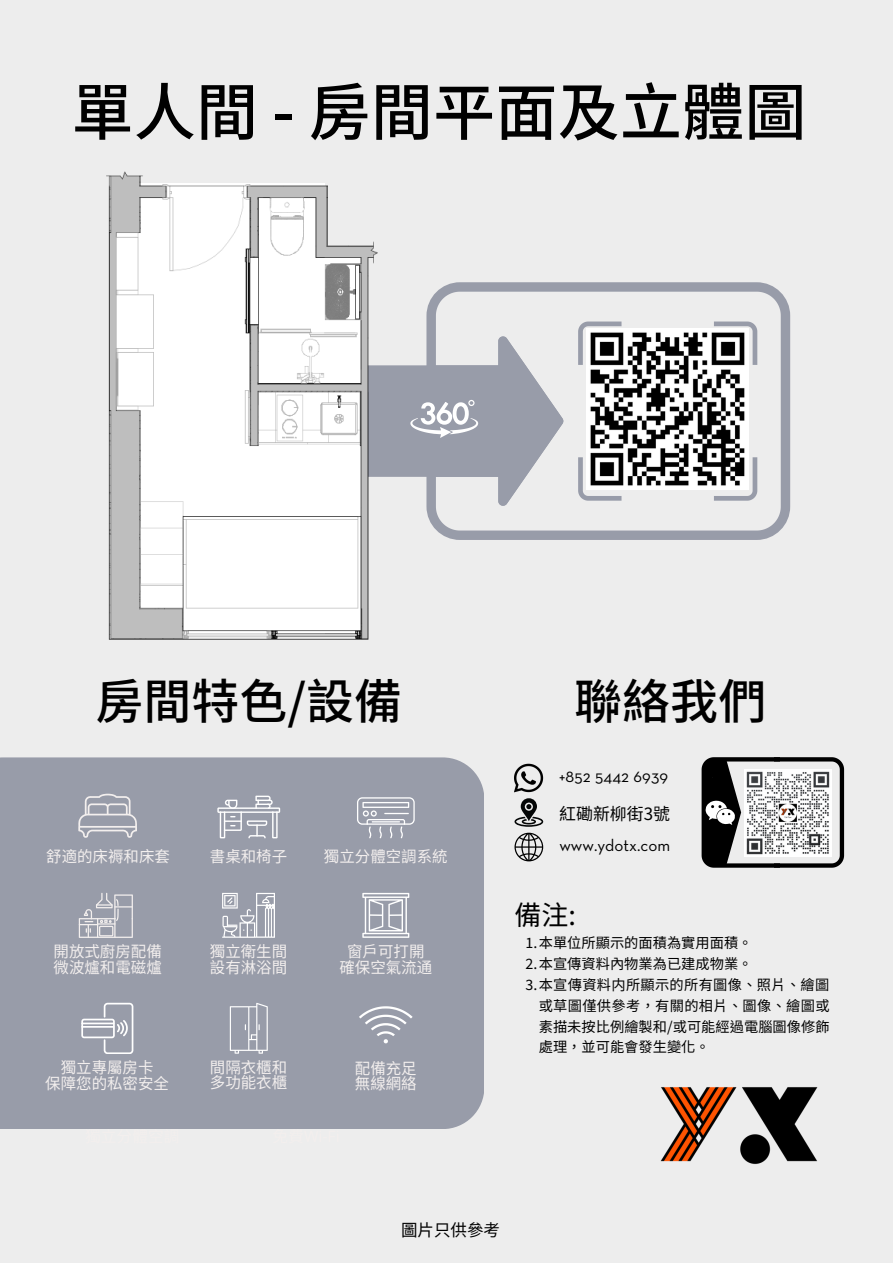
<style>
.page{position:relative;width:893px;height:1263px;background:#ededed}
.page>*{position:absolute;margin:0;border:0;box-sizing:border-box;transform-origin:0 0}
.t1{font:500 62.25px "Noto Sans TC";color:#000}
.t2{font:500 48px "Noto Sans TC";color:#000}
.t3{font:27px "Noto Sans TC";color:#000}
.t4{font:16.88px "Neutraface Text";letter-spacing:.005em;color:#000}
.t5{font:16.88px "Noto Sans TC";color:#000}
.t6{font:16.5px "Noto Sans CJ Ksc";color:#000}
.t7{font:15.45px/15.5px "Noto Sans CJ Ksc";color:#f3efee}
.t8{font:14.25px "Noto Sans TC";color:#000}
.t9{font:14.25px "Noto Sans TC";letter-spacing:.02em;color:#000}
.s1{font-family:"Noto Sans CJ Ksc"}
</style>
<div class="page">
<svg style="left:426px;top:282px;width:364px;height:258px"></svg>
<svg style="left:378px;top:336px;width:185px;height:170px"></svg>
<img style="left:107px;top:171px;width:271px;height:469px">
<img style="left:660px;top:1087px;width:158px;height:77px">
<img style="left:586px;top:328px;width:162px;height:162px">
<div style="left:0;top:757px;width:484px;height:372px;background:#989ca9"></div>
<svg style="left:78px;top:794px;width:59px;height:44px"></svg>
<svg style="left:79px;top:893px;width:54px;height:45px;background:#adb0b9"></svg>
<svg style="left:357px;top:797px;width:58px;height:41px;background:#b0b3bd"></svg>
<svg style="left:359px;top:1006px;width:54px;height:37px;background:#aaadb8"></svg>
<svg style="left:230px;top:1003px;width:38px;height:50px;background:#a9acb7"></svg>
<svg style="left:222px;top:893px;width:53px;height:45px;background:#b6b9c2"></svg>
<svg style="left:217px;top:796px;width:63px;height:42px;background:#b1b4be"></svg>
<svg style="left:81px;top:1003px;width:52px;height:51px;background:#a9acb7"></svg>
<hr style="left:81px;top:1022px;width:33px;height:2px;background:#fff">
<hr style="left:81px;top:1026px;width:33px;height:2px;background:#fff">
<svg style="left:362px;top:893px;width:47px;height:45px;background:#babdc5"></svg>
<svg style="left:701px;top:757px;width:143px;height:111px"></svg>
<svg style="left:514px;top:798px;width:29px;height:29px"></svg>
<svg style="left:514px;top:833px;width:29px;height:28px"></svg>
<img style="left:514px;top:764px;width:29px;height:28px">
<p class="t1" style="left:71px;top:63px;width:736px">單人間 - 房間平⾯及立體圖</p>
<p class="t2" style="left:95px;top:663px;width:308px">房間特色/設備</p>
<h4 class="t7" style="left:46px;top:848px;width:125px">舒適的床褥和床套</h4>
<h4 class="t7" style="left:210px;top:848px;width:77px">書桌和椅子</h4>
<p class="t7" style="left:324px;top:848px;width:125px">獨立分體空調系統</p>
<p class="t7" style="left:54px;top:943px;width:110px">開放式廚房配備微波爐和電磁爐</p>
<h4 class="t7" style="left:210px;top:943px;width:79px">獨立衛生間設有淋浴間</h4>
<h4 class="t7" style="left:339px;top:943px;width:94px;text-align:center">窗戶可打開確保空氣流通</h4>
<p class="t7" style="left:45px;top:1059px;width:125px;text-align:center">獨立專屬房卡<br>保障您的私密安全</p>
<p class="t7" style="left:210px;top:1059px;width:79px">間隔衣櫃和多功能衣櫃</p>
<h4 class="t7" style="left:355px;top:1059px;width:63px">配備充足無線網絡</h4>
<h4 class="t2" style="left:574px;top:663px;width:193px">聯絡我們</h4>
<h4 class="t4" style="left:559px;top:769px;width:111px">+852 5442 6939</h4>
<h4 class="t5" style="left:559px;top:800px;width:112px">紅磡新柳街3號</h4>
<p class="t4" style="left:559px;top:838px;width:112px">www.ydotx.com</p>
<h3 class="t3" style="left:514px;top:894px;width:63px">備注:</h3>
<p class="t8" style="left:525px;top:932px;width:229px">1.本單位所顯示的面積為實用面積。</p>
<p class="t8" style="left:525px;top:952px;width:229px">2.本宣傳資料內物業為已建成物業。</p>
<p class="t9" style="left:525px;top:973px;width:305px">3.本宣傳資料<span class="s1">内</span>所顯示的所有圖像、照片、繪圖</p>
<p class="t9" style="left:539px;top:994px;width:292px">或草圖僅供參考，有關的相片、圖像、繪圖或</p>
<p class="t8" style="left:539px;top:1015px;width:292px">素描未按比例繪製和/或可能經過電腦圖像修飾</p>
<p class="t8" style="left:539px;top:1036px;width:172px">處理，並可能會發生變化。</p>
<h2 class="t6" style="left:401px;top:1216px;width:100px">圖⽚只供參考</h2>
</div>
